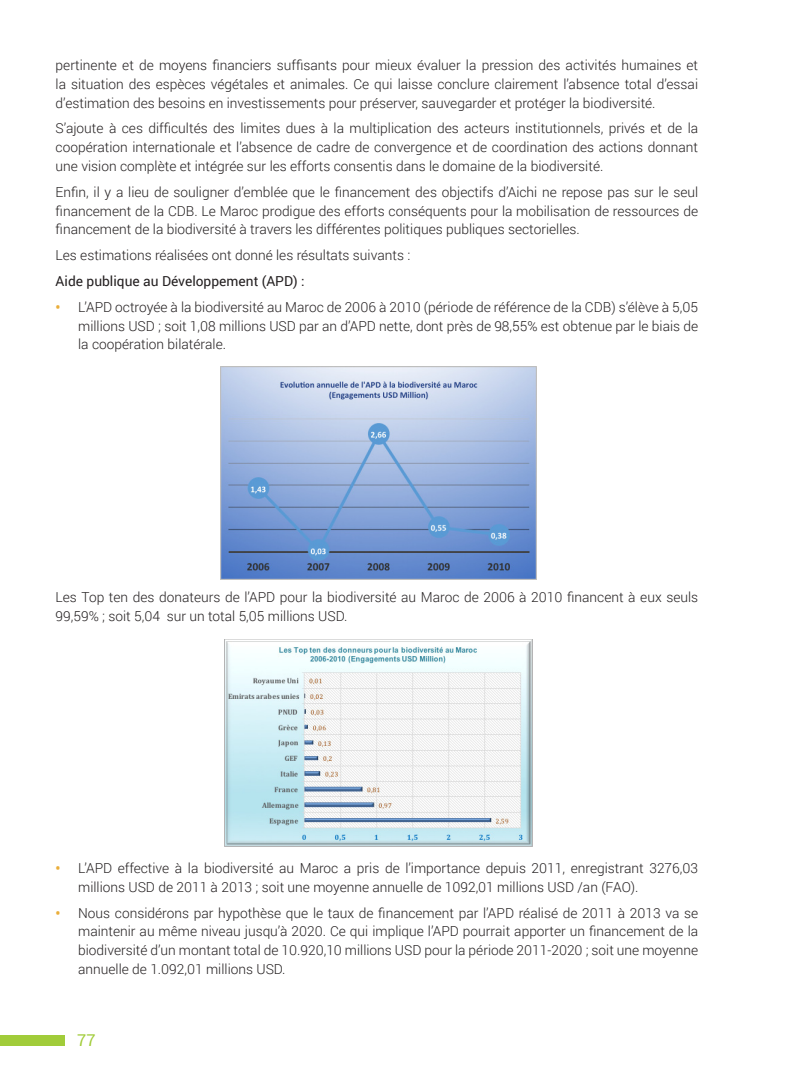
<style>
.page{position:relative;width:801px;height:1074px;background:#fff}
.page>*{position:absolute;margin:0;border:0;box-sizing:border-box;transform-origin:0 0}
.pus_blanche{font:16.25px "Roboto";color:#a1cc3a}
.text_normal{font:300 13.75px/18.8px "Roboto";color:#231f20;text-align:justify}
.Pus_vert{font:300 13.75px/18.8px "Roboto";color:#231f20;text-align:justify}
.text_normal-2{font:13.75px "Roboto";color:#231f20}
.s1{font-weight:700;color:#eaae3a}
</style>
<div class="page">
<img style="left:220px;top:366px;width:316px;height:214px">
<img style="left:224px;top:639px;width:309px;height:208px">
<div style="left:11px;top:1035px;width:55px;height:10px;background:#a1cc3a"></div>
<div style="left:0;top:1035px;width:11px;height:10px;background:#a1cc3a"></div>
<p class="text_normal" style="left:56px;top:55px;width:644px">pertinente et de moyens financiers suffisants pour mieux évaluer la pression des activités humaines et la situation des espèces végétales et animales. Ce qui laisse conclure clairement l’absence total d’essai d’estimation des besoins en investissements pour préserver, sauvegarder et protéger la biodiversité.</p>
<p class="text_normal" style="left:56px;top:119px;width:644px">S’ajoute à ces difficultés des limites dues à la multiplication des acteurs institutionnels, privés et de la coopération internationale et l’absence de cadre de convergence et de coordination des actions donnant une vision complète et intégrée sur les efforts consentis dans le domaine de la biodiversité.</p>
<p class="text_normal" style="left:56px;top:182px;width:644px">Enfin, il y a lieu de souligner d’emblée que le financement des objectifs d’Aichi ne repose pas sur le seul financement de la CDB. Le Maroc prodigue des efforts conséquents pour la mobilisation de ressources de financement de la biodiversité à travers les différentes politiques publiques sectorielles.</p>
<p class="text_normal" style="left:56px;top:245px;width:356px">Les estimations réalisées ont donné les résultats suivants :</p>
<p class="text_normal-2" style="left:56px;top:271px;width:250px">Aide publique au Développement (APD) :</p>
<p class="Pus_vert" style="left:78px;top:297px;width:621px;text-indent:-22px"><span class="s1">•</span> L’APD octroyée à la biodiversité au Maroc de 2006 à 2010 (période de référence de la CDB) s’élève à 5,05 millions USD ; soit 1,08 millions USD par an d’APD nette, dont près de 98,55% est obtenue par le biais de la coopération bilatérale.</p>
<p class="text_normal" style="left:56px;top:587px;width:644px">Les Top ten des donateurs de l’APD pour la biodiversité au Maroc de 2006 à 2010 financent à eux seuls<br>99,59% ; soit 5,04 sur un total 5,05 millions USD.</p>
<p class="Pus_vert" style="left:78px;top:858px;width:621px;text-indent:-22px"><span class="s1">•</span> L’APD effective à la biodiversité au Maroc a pris de l’importance depuis 2011, enregistrant 3276,03 millions USD de 2011 à 2013 ; soit une moyenne annuelle de 1092,01 millions USD /an (FAO).</p>
<p class="Pus_vert" style="left:78px;top:903px;width:621px;text-indent:-22px"><span class="s1">•</span> Nous considérons par hypothèse que le taux de financement par l’APD réalisé de 2011 à 2013 va se maintenir au même niveau jusqu’à 2020. Ce qui implique l’APD pourrait apporter un financement de la biodiversité d’un montant total de 10.920,10 millions USD pour la période 2011-2020 ; soit une moyenne annuelle de 1.092,01 millions USD.</p>
<p class="pus_blanche" style="left:77px;top:1029px;width:20px">77</p>
</div>
